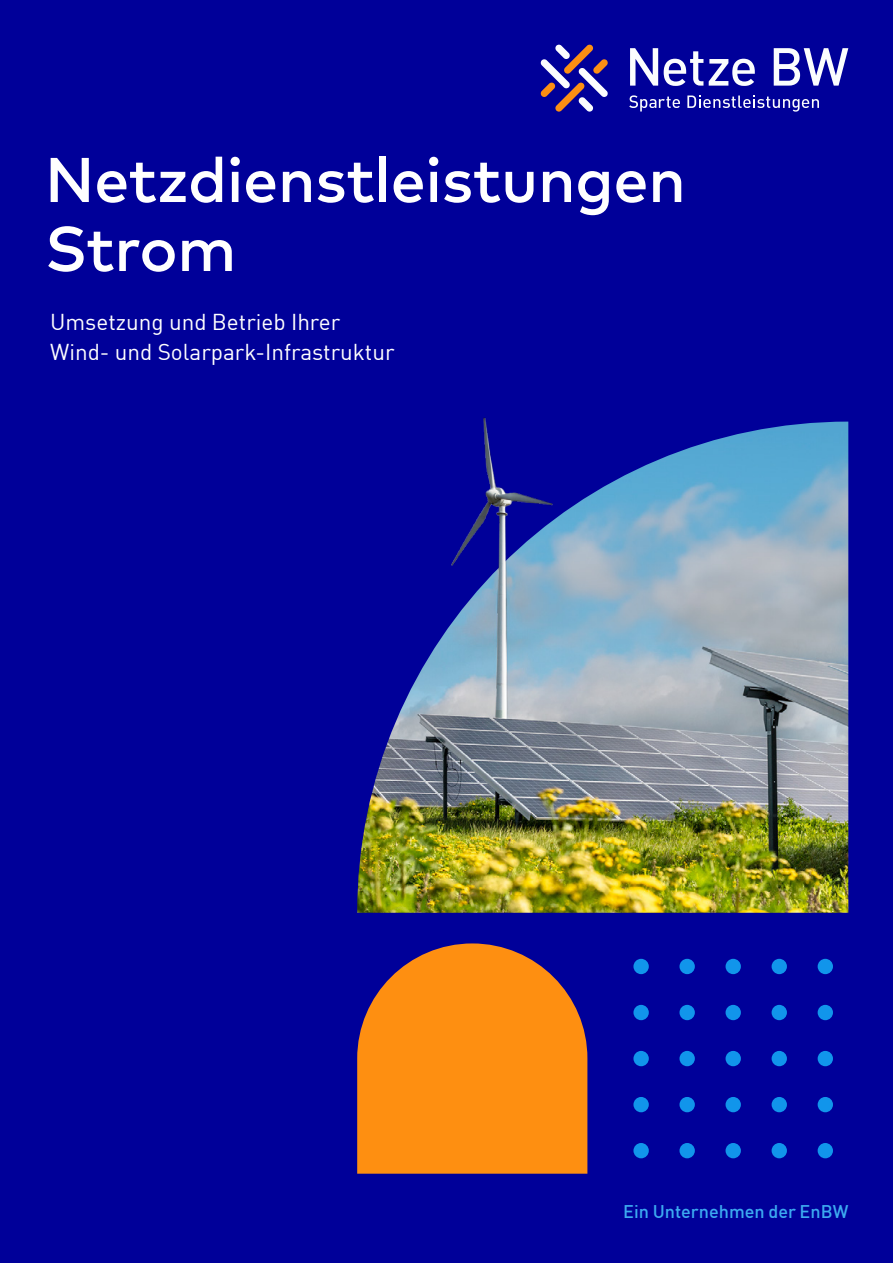
<style>
.page{position:relative;width:893px;height:1263px;background:#009}
.page>*{position:absolute;margin:0;border:0;box-sizing:border-box;transform-origin:0 0}
.t1{font:500 63px/69px "Mark OT";letter-spacing:-.01em;color:#fff}
.t2{font:22.5px/30px "En BWDIN Pro";color:#fff}
.t3{font:500 18px "En BWDIN Pro";color:#3caaf0}
</style>
<div class="page">
<div style="left:818px;top:959px;width:15px;height:15px;background:#1195eb;border-radius:50%"></div>
<div style="left:818px;top:1005px;width:15px;height:15px;background:#1195eb;border-radius:50%"></div>
<div style="left:818px;top:1051px;width:15px;height:15px;background:#1195eb;border-radius:50%"></div>
<div style="left:818px;top:1097px;width:15px;height:15px;background:#1195eb;border-radius:50%"></div>
<div style="left:818px;top:1143px;width:15px;height:15px;background:#1195eb;border-radius:50%"></div>
<div style="left:772px;top:959px;width:15px;height:15px;background:#1195eb;border-radius:50%"></div>
<div style="left:772px;top:1005px;width:15px;height:15px;background:#1195eb;border-radius:50%"></div>
<div style="left:772px;top:1051px;width:15px;height:15px;background:#1195eb;border-radius:50%"></div>
<div style="left:772px;top:1097px;width:15px;height:15px;background:#1195eb;border-radius:50%"></div>
<div style="left:772px;top:1143px;width:15px;height:15px;background:#1195eb;border-radius:50%"></div>
<div style="left:725px;top:959px;width:16px;height:15px;background:#1195eb;border-radius:50%"></div>
<div style="left:725px;top:1005px;width:16px;height:15px;background:#1195eb;border-radius:50%"></div>
<div style="left:725px;top:1051px;width:16px;height:15px;background:#1195eb;border-radius:50%"></div>
<div style="left:725px;top:1097px;width:16px;height:15px;background:#1195eb;border-radius:50%"></div>
<div style="left:725px;top:1143px;width:16px;height:15px;background:#1195eb;border-radius:50%"></div>
<div style="left:679px;top:959px;width:16px;height:15px;background:#1195eb;border-radius:50%"></div>
<div style="left:679px;top:1005px;width:16px;height:15px;background:#1195eb;border-radius:50%"></div>
<div style="left:679px;top:1051px;width:16px;height:15px;background:#1195eb;border-radius:50%"></div>
<div style="left:679px;top:1097px;width:16px;height:15px;background:#1195eb;border-radius:50%"></div>
<div style="left:679px;top:1143px;width:16px;height:15px;background:#1195eb;border-radius:50%"></div>
<div style="left:633px;top:959px;width:16px;height:15px;background:#1195eb;border-radius:50%"></div>
<div style="left:633px;top:1005px;width:16px;height:15px;background:#1195eb;border-radius:50%"></div>
<div style="left:633px;top:1051px;width:16px;height:15px;background:#1195eb;border-radius:50%"></div>
<div style="left:633px;top:1097px;width:16px;height:15px;background:#1195eb;border-radius:50%"></div>
<div style="left:633px;top:1143px;width:16px;height:15px;background:#1195eb;border-radius:50%"></div>
<img style="left:357px;top:422px;width:491px;height:491px">
<svg style="left:357px;top:943px;width:230px;height:231px;background:#e17f20"></svg>
<img style="left:421px;top:417px;width:150px;height:318px">
<svg style="left:664px;top:51px;width:39px;height:35px"></svg>
<svg style="left:630px;top:48px;width:28px;height:38px"></svg>
<svg style="left:774px;top:48px;width:74px;height:38px"></svg>
<svg style="left:709px;top:59px;width:46px;height:27px"></svg>
<svg style="left:629px;top:95px;width:51px;height:17px"></svg>
<svg style="left:687px;top:95px;width:132px;height:17px"></svg>
<svg style="left:541px;top:45px;width:67px;height:67px"></svg>
<h1 class="t1" style="left:45px;top:144px;width:643px">Netzdienstleistungen<br>Strom</h1>
<p class="t2" style="left:50px;top:304px;width:346px">Umsetzung und Betrieb Ihrer<br>Wind- und Solarpark-Infrastruktur</p>
<p class="t3" style="left:623px;top:1197px;width:227px">Ein Unternehmen der EnBW</p>
</div>
